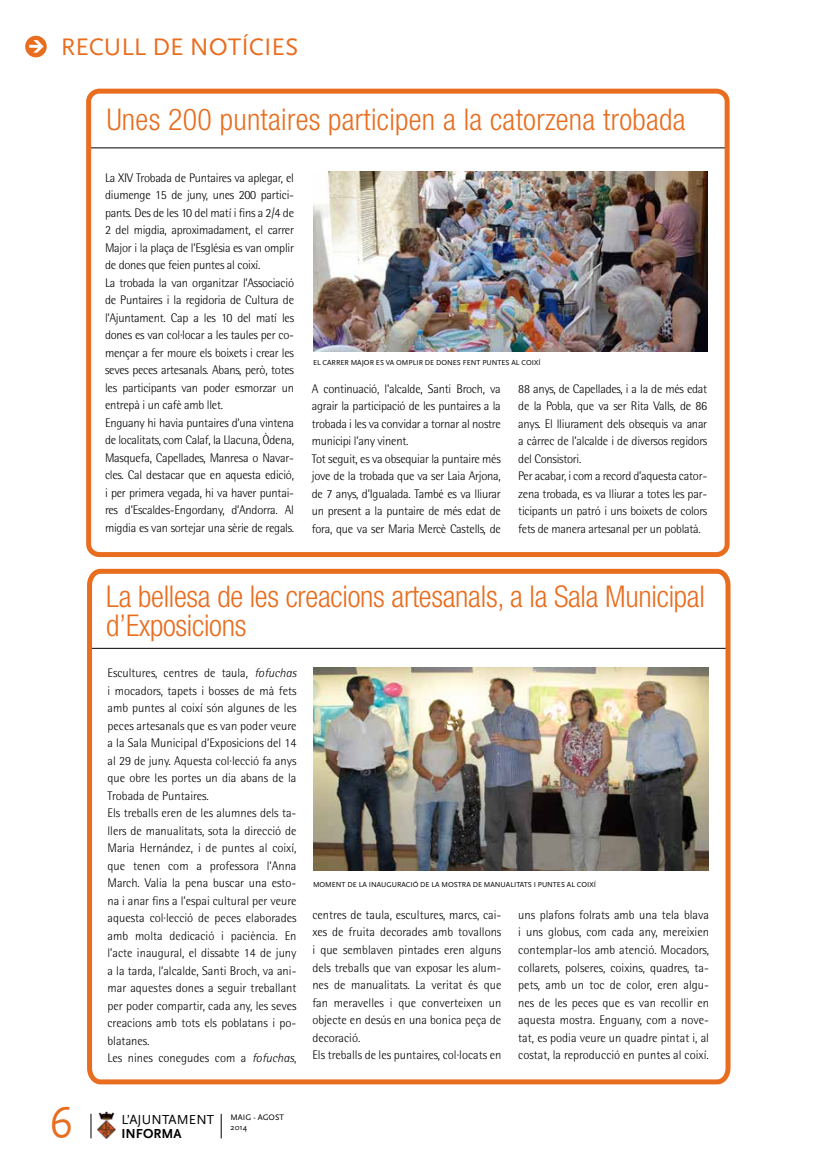
<style>
.page{position:relative;width:815px;height:1170px;background:#fff}
.page>*{position:absolute;margin:0;border:0;box-sizing:border-box;transform-origin:0 0}
.t1{font:45px "Scala Sans";color:#e86d1f}
.t2{font:300 condensed 30px/28.8px "Helvetica Neue LT";letter-spacing:-.01em;color:#e86d1f}
.t3{font:300 condensed 30px "Helvetica Neue LT";letter-spacing:.01em;color:#e86d1f}
.t4{font:25px "Scala Sans";color:#e86d1f}
.t5{font:13.62px "Scala Sans";letter-spacing:.01em;color:#000}
.t6{font:700 13.62px "Scala Sans";color:#000}
.t7{font:300 12.5px/17.5px "Rotis Semi Sans";letter-spacing:-.02em;color:#000}
.t8{font:300 12.5px/17.5px "Rotis Semi Sans";color:#000}
.t9{font:8.38px/10px "Scala Sans";color:#000}
.t10{font:7.5px "Scala Sans";color:#000}
.s1{font-style:italic}
</style>
<div class="page">
<div style="left:25px;top:36px;width:22px;height:21px;background:#e86d1f;border-radius:50%"></div>
<svg style="left:29px;top:40px;width:15px;height:13px"></svg>
<svg style="left:91px;top:1113px;width:1px;height:25px"></svg>
<svg style="left:221px;top:1113px;width:1px;height:25px"></svg>
<img style="left:97px;top:1111px;width:19px;height:28px">
<svg style="left:87px;top:568px;width:644px;height:517px"></svg>
<hr style="left:89px;top:148px;width:638px;height:1px;background:#000">
<div style="left:86px;top:89px;width:644px;height:468px;border:5px solid #e86d1f;border-radius:11px"></div>
<img style="left:313px;top:172px;width:394px;height:179px">
<img style="left:313px;top:667px;width:396px;height:203px">
<h3 class="t4" style="left:61px;top:33px;width:239px">RECULL DE NOTÍCIES</h3>
<h2 class="t3" style="left:107px;top:102px;width:580px">Unes 200 puntaires participen a la catorzena trobada</h2>
<p class="t7" style="left:105px;top:168px;width:191px">La XIV Trobada de Puntaires va aplegar, el diumenge 15 de juny, unes 200 partici&shy;pants. Des de les 10 del matí i fins a 2/4 de 2 del migdia, aproximadament, el carrer Major i la plaça de l’Església es van omplir de dones que feien puntes al coixí.<br>La trobada la van organitzar l’Associació de Puntaires i la regidoria de Cultura de l’Ajuntament. Cap a les 10 del matí les dones es van col·locar a les taules per co&shy;mençar a fer moure els boixets i crear les seves peces artesanals. Abans, però, totes les participants van poder esmorzar un entrepà i un cafè amb llet.<br>Enguany hi havia puntaires d’una vintena de localitats, com Calaf, la Llacuna, Òdena, Masquefa, Capellades, Manresa o Navar&shy;cles. Cal destacar que en aquesta edició, i per primera vegada, hi va haver puntai&shy;res d’Escaldes-Engordany, d’Andorra. Al migdia es van sortejar una sèrie de regals.</p>
<p class="t10" style="left:313px;top:358px;width:229px">EL CARRER MAJOR ES VA OMPLIR DE DONES FENT PUNTES AL COIXÍ</p>
<p class="t7" style="left:312px;top:379px;width:191px">A continuació, l’alcalde, Santi Broch, va agrair la participació de les puntaires a la trobada i les va convidar a tornar al nostre municipi l’any vinent.<br>Tot seguit, es va obsequiar la puntaire més jove de la trobada que va ser Laia Arjona, de 7 anys, d’Igualada. També es va lliurar un present a la puntaire de més edat de fora, que va ser Maria Mercè Castells, de</p>
<p class="t7" style="left:518px;top:379px;width:190px">88 anys, de Capellades, i a la de més edat de la Pobla, que va ser Rita Valls, de 86 anys. El lliurament dels obsequis va anar a càrrec de l’alcalde i de diversos regidors del Consistori.<br>Per acabar, i com a record d’aquesta cator&shy;zena trobada, es va lliurar a totes les par&shy;ticipants un patró i uns boixets de colors fets de manera artesanal per un poblatà.</p>
<h2 class="t2" style="left:106px;top:582px;width:600px">La bellesa de les creacions artesanals, a la Sala Municipal d’Exposicions</h2>
<h1 class="t1" style="left:49px;top:1098px;width:26px">6</h1>
<p class="t8" style="left:108px;top:664px;width:191px">Escultures, centres de taula, <span class="s1">fofuchas </span>i mocadors, tapets i bosses de mà fets amb puntes al coixí són algunes de les peces artesanals que es van poder veure a la Sala Municipal d’Exposicions del 14 al 29 de juny. Aquesta col·lecció fa anys que obre les portes un dia abans de la Trobada de Puntaires.<br>Els treballs eren de les alumnes dels ta&shy;llers de manualitats, sota la direcció de Maria Hernández, i de puntes al coixí, que tenen com a professora l’Anna March. Valia la pena buscar una esto&shy;na i anar fins a l’espai cultural per veure aquesta col·lecció de peces elaborades amb molta dedicació i paciència. En l’acte inaugural, el dissabte 14 de juny a la tarda, l’alcalde, Santi Broch, va ani&shy;mar aquestes dones a seguir treballant per poder compartir, cada any, les seves creacions amb tots els poblatans i po&shy;blatanes.<br>Les nines conegudes com a <span class="s1">fofuchas</span>,</p>
<p class="t10" style="left:313px;top:880px;width:285px">MOMENT DE LA INAUGURACIÓ DE LA MOSTRA DE MANUALITATS I PUNTES AL COIXÍ</p>
<p class="t8" style="left:312px;top:905px;width:191px">centres de taula, escultures, marcs, cai&shy;xes de fruita decorades amb tovallons i que semblaven pintades eren alguns dels treballs que van exposar les alum&shy;nes de manualitats. La veritat és que fan meravelles i que converteixen un objecte en desús en una bonica peça de decoració.<br>Els treballs de les puntaires, col·locats en</p>
<p class="t7" style="left:518px;top:905px;width:192px;text-align:justify">uns plafons folrats amb una tela blava i uns globus, com cada any, mereixien contemplar-los amb atenció. Mocadors, collarets, polseres, coixins, quadres, ta&shy;pets, amb un toc de color, eren algu&shy;nes de les peces que es van recollir en aquesta mostra. Enguany, com a nove&shy;tat, es podia veure un quadre pintat i, al costat, la reproducció en puntes al coixí.</p>
<p class="t5" style="left:122px;top:1112px;width:94px">L’AJUNTAMENT</p>
<p class="t6" style="left:122px;top:1125px;width:61px">INFORMA</p>
<p class="t9" style="left:231px;top:1112px;width:55px">MAIG - AGOST<br>2014</p>
</div>
